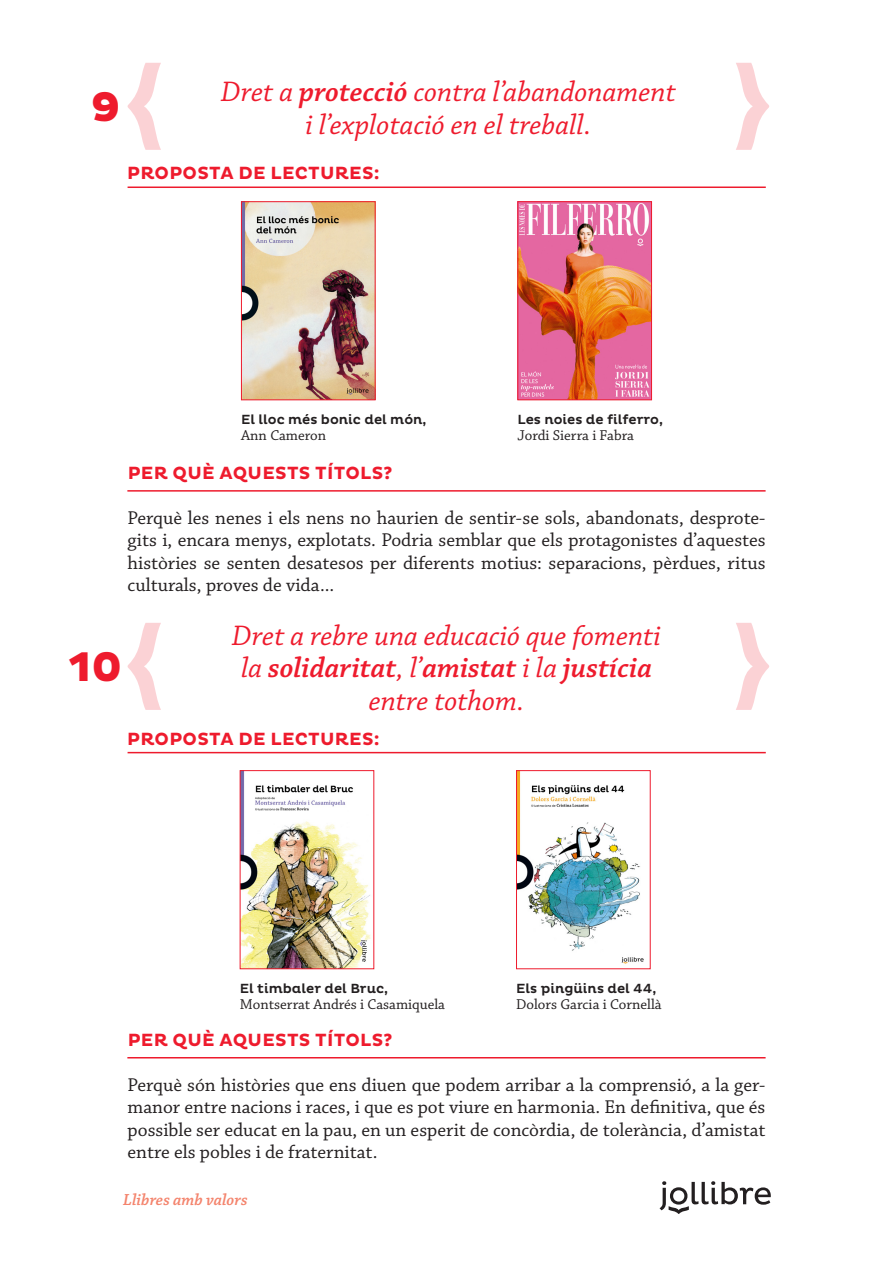
<style>
.page{position:relative;width:893px;height:1263px;background:#fff}
.page>*{position:absolute;margin:0;border:0;box-sizing:border-box;transform-origin:0 0}
.t1{font:800 42.15px "Pluto";color:#ee1b2d}
.t2{font:italic 29.7px "Chaparral Pro";color:#ee1b2d}
.t3{font:italic 600 29.7px "Chaparral Pro";color:#ee1b2d}
.t4{font:19.5px/22.5px "Chaparral Pro";color:#231f20;text-align:justify}
.t5{font:700 18px "Pluto";letter-spacing:.015em;color:#ee1b2d}
.t6{font:italic 600 16.8px "Chaparral Pro";color:#f4846d}
.t7{font:15px "Chaparral Pro";color:#231f20}
.t8{font:500 13.5px "Pluto";color:#231f20}
.s1{font-weight:600}
.s2{font-weight:400}
</style>
<div class="page">
<svg style="left:659px;top:1181px;width:112px;height:33px"></svg>
<hr style="left:128px;top:186px;width:638px;height:2px;background:#ee1b2d">
<hr style="left:127px;top:490px;width:639px;height:2px;background:#ee1b2d">
<svg style="left:128px;top:63px;width:33px;height:87px"></svg>
<svg style="left:736px;top:63px;width:33px;height:87px"></svg>
<img style="left:243px;top:203px;width:130px;height:195px">
<div style="left:241px;top:201px;width:134px;height:199px;border:1px solid #ee1b2d"></div>
<img style="left:520px;top:203px;width:130px;height:195px">
<div style="left:518px;top:201px;width:134px;height:199px;border:1px solid #ee1b2d"></div>
<hr style="left:128px;top:752px;width:638px;height:1px;background:#ee1b2d">
<hr style="left:127px;top:1057px;width:639px;height:1px;background:#ee1b2d">
<svg style="left:128px;top:623px;width:33px;height:87px"></svg>
<svg style="left:736px;top:623px;width:33px;height:87px"></svg>
<img style="left:242px;top:772px;width:129px;height:195px">
<div style="left:240px;top:770px;width:134px;height:199px;border:1px solid #ee1b2d"></div>
<img style="left:518px;top:772px;width:126px;height:192px">
<div style="left:516px;top:770px;width:134px;height:199px;border:1px solid #ee1b2d"></div>
<p class="t1" style="left:91px;top:83px;width:31px">9</p>
<p class="t2" style="left:221px;top:75px;width:457px">Dret a <span class="s1">protecció</span> contra l’abandonament</p>
<p class="t2" style="left:305px;top:108px;width:287px">i l’explotació en el treball.</p>
<p class="t5" style="left:127px;top:163px;width:254px">PROPOSTA DE LECTURES:</p>
<p class="t8" style="left:241px;top:411px;width:187px">El lloc més bonic del món,</p>
<p class="t7" style="left:241px;top:427px;width:87px">Ann Cameron</p>
<p class="t8" style="left:518px;top:411px;width:147px">Les noies de filferro,</p>
<p class="t7" style="left:518px;top:427px;width:118px">Jordi Sierra i Fabra</p>
<p class="t5" style="left:128px;top:462px;width:266px">PER QUÈ AQUESTS TÍTOLS?</p>
<p class="t4" style="left:128px;top:507px;width:639px">Perquè les nenes i els nens no haurien de sentir-se sols, abandonats, desprote&shy;gits i, encara menys, explotats. Podria semblar que els protagonistes d’aquestes històries se senten desatesos per diferents motius: separacions, pèrdues, ritus culturals, proves de vida...</p>
<p class="t1" style="left:69px;top:643px;width:55px">10</p>
<p class="t2" style="left:232px;top:619px;width:431px">Dret a rebre una educació que fomenti</p>
<p class="t3" style="left:241px;top:651px;width:412px"><span class="s2">la</span> solidaritat<span class="s2">, l’</span>amistat <span class="s2">i la</span> justícia</p>
<p class="t2" style="left:369px;top:684px;width:157px">entre tothom.</p>
<p class="t5" style="left:127px;top:728px;width:254px">PROPOSTA DE LECTURES:</p>
<p class="t8" style="left:240px;top:980px;width:150px">El timbaler del Bruc,</p>
<p class="t7" style="left:240px;top:996px;width:207px">Montserrat Andrés i Casamiquela</p>
<p class="t8" style="left:516px;top:980px;width:142px">Els pingüins del 44,</p>
<p class="t7" style="left:516px;top:996px;width:147px">Dolors Garcia i Cornellà</p>
<p class="t5" style="left:128px;top:1029px;width:266px">PER QUÈ AQUESTS TÍTOLS?</p>
<p class="t4" style="left:128px;top:1074px;width:639px">Perquè són històries que ens diuen que podem arribar a la comprensió, a la ger&shy;manor entre nacions i races, i que es pot viure en harmonia. En definitiva, que és possible ser educat en la pau, en un esperit de concòrdia, de tolerància, d’amistat entre els pobles i de fraternitat.</p>
<p class="t6" style="left:123px;top:1190px;width:126px">Llibres amb valors</p>
</div>
